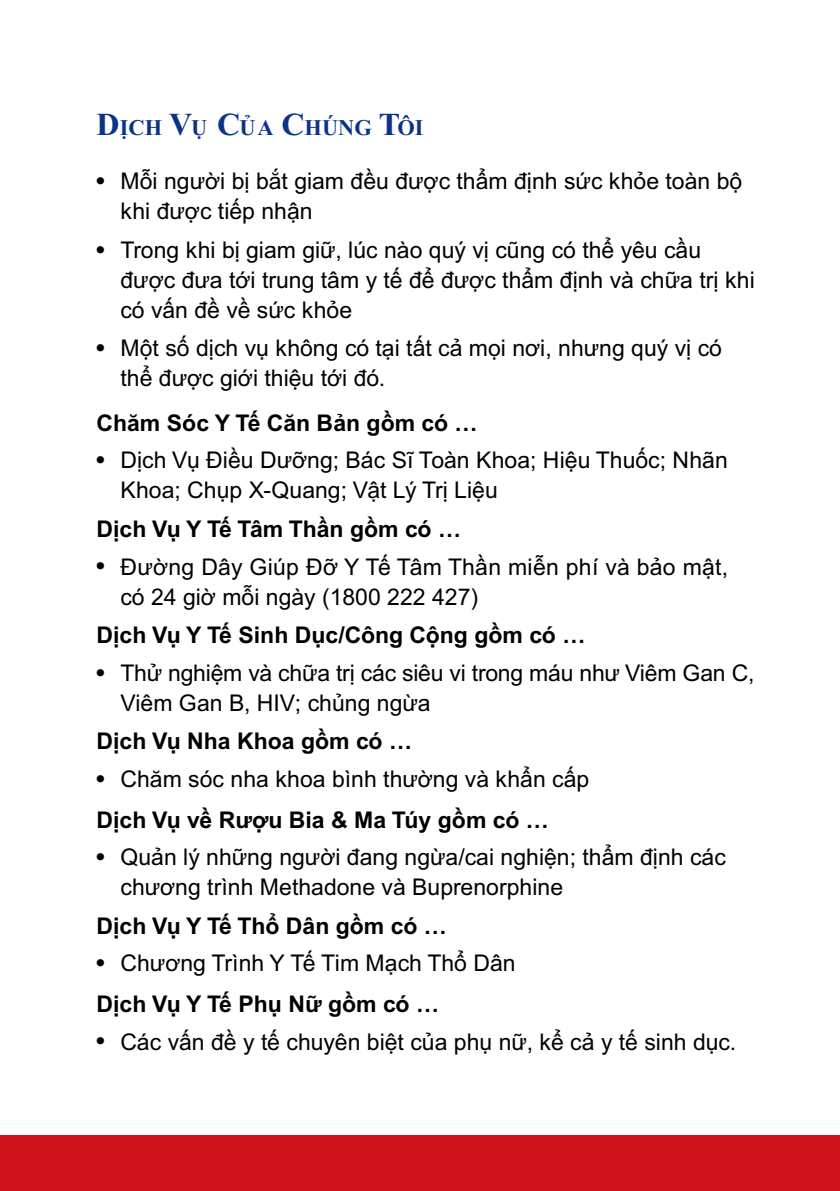
<style>
.page{position:relative;width:840px;height:1191px;background:#fff}
.page>*{position:absolute;margin:0;border:0;box-sizing:border-box;transform-origin:0 0}
.t1{font:23px/30px "VEET Helv";color:#000}
.t2{font:700 23px "VEET Helv";color:#000}
.t3{font:700 22.4px "VEET Times";color:#0c3388}
.s1{font-size:32px}
.s2{font-family:"Helvetica LT Std"}
.s3{font-weight:700}
</style>
<div class="page">
<div style="left:0;top:1135px;width:839px;height:56px;background:#d0121b"></div>
<p class="t3" style="left:96px;top:111px;width:328px"><span class="s1">D</span>ỊCH <span class="s1">V</span>Ụ <span class="s1">C</span>ỦA <span class="s1">C</span>HÚNG <span class="s1">T</span>ÔI</p>
<p class="t1" style="left:120px;top:166px;width:623px;text-indent:-24px"><span class="s2">•</span> Mỗi người bị bắt giam đều được thẩm định sức khỏe toàn bộ khi được tiếp nhận</p>
<p class="t1" style="left:120px;top:235px;width:635px;text-indent:-24px"><span class="s2">•</span> Trong khi bị giam giữ, lúc nào quý vị cũng có thể yêu cầu được đưa tới trung tâm y tế để được thẩm định và chữa trị khi có vấn đề về sức khỏe</p>
<p class="t1" style="left:120px;top:333px;width:602px;text-indent:-24px"><span class="s2">•</span> Một số dịch vụ không có tại tất cả mọi nơi, nhưng quý vị có thể được giới thiệu tới đó.</p>
<p class="t2" style="left:96px;top:407px;width:382px">Chăm Sóc Y Tế Căn Bản gồm có …</p>
<p class="t1" style="left:120px;top:445px;width:608px;text-indent:-24px"><span class="s2">•</span> Dịch Vụ Điều Dưỡng; Bác Sĩ Toàn Khoa; Hiệu Thuốc; Nhãn<br>Khoa; Chụp X-Quang; Vật Lý Trị Liệu</p>
<p class="t2" style="left:96px;top:514px;width:366px">Dịch Vụ Y Tế Tâm Thần gồm có …</p>
<p class="t1" style="left:120px;top:551px;width:608px;text-indent:-24px"><span class="s2">•</span> Đường Dây Giúp Đỡ Y Tế Tâm Thần miễn phí và bảo mật, có 24 giờ mỗi ngày (1800 222 427)</p>
<p class="t2" style="left:96px;top:620px;width:490px">Dịch Vụ Y Tế Sinh Dục/Công Cộng gồm có …</p>
<p class="t1" style="left:120px;top:657px;width:635px;text-indent:-24px"><span class="s2">•</span> Thử nghiệm và chữa trị các siêu vi trong máu như Viêm Gan C,<br>Viêm Gan B, HIV; chủng ngừa</p>
<p class="t2" style="left:96px;top:726px;width:317px">Dịch Vụ Nha Khoa gồm có …</p>
<p class="t1" style="left:96px;top:758px;width:494px;line-height:40.6px"><span class="s2">•</span> Chăm sóc nha khoa bình thường và khẩn cấp<br><span class="s3">Dịch Vụ về Rượu Bia &amp; Ma Túy gồm có …</span></p>
<p class="t1" style="left:120px;top:842px;width:606px;text-indent:-24px"><span class="s2">•</span> Quản lý những người đang ngừa/cai nghiện; thẩm định các chương trình Methadone và Buprenorphine</p>
<p class="t2" style="left:96px;top:910px;width:352px">Dịch Vụ Y Tế Thổ Dân gồm có …</p>
<p class="t1" style="left:96px;top:942px;width:420px;line-height:40.6px"><span class="s2">•</span> Chương Trình Y Tế Tim Mạch Thổ Dân<br><span class="s3">Dịch Vụ Y Tế Phụ Nữ gồm có …</span></p>
<p class="t1" style="left:96px;top:1026px;width:641px"><span class="s2">•</span> Các vấn đề y tế chuyên biệt của phụ nữ, kể cả y tế sinh dục.</p>
</div>
